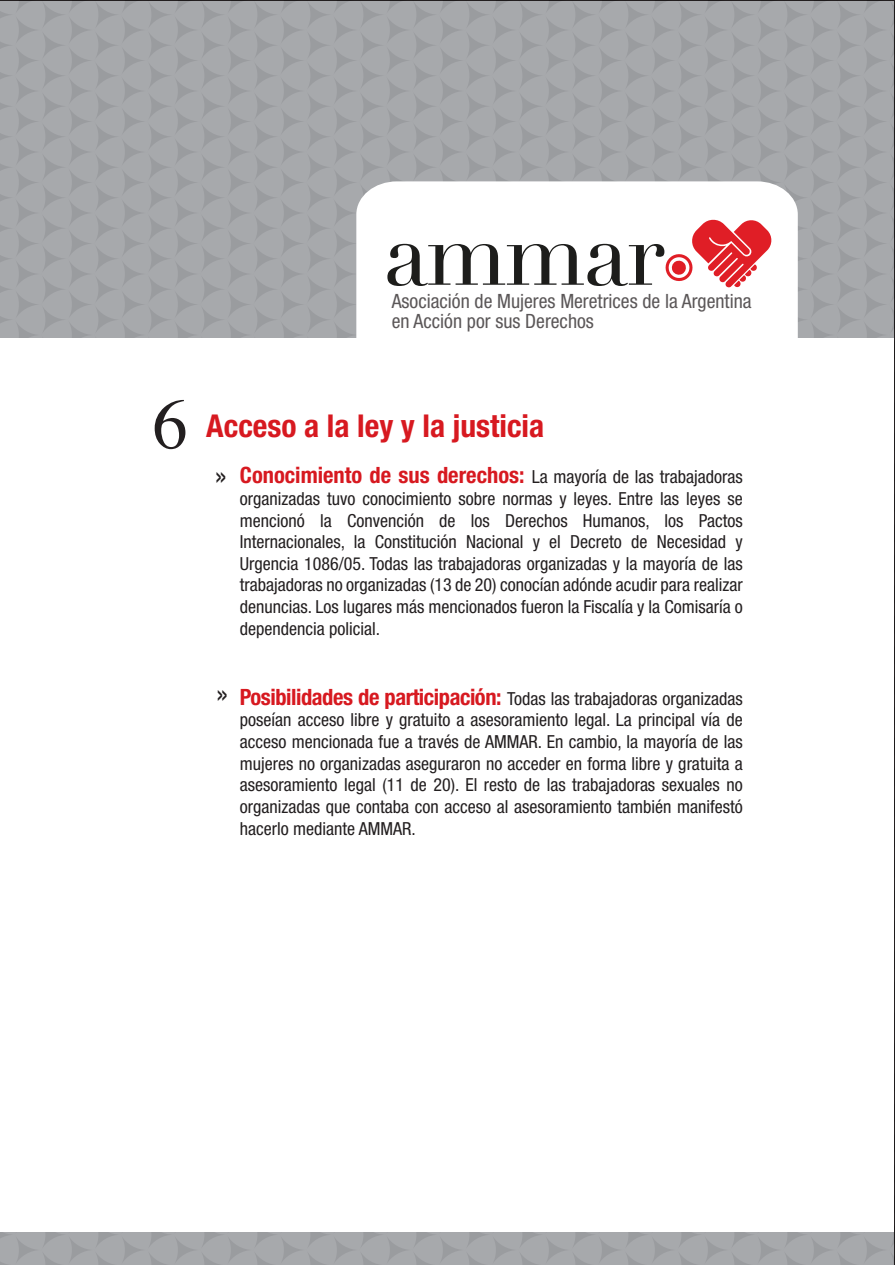
<style>
.page{position:relative;width:895px;height:1265px;background:#fff}
.page>*{position:absolute;margin:0;border:0;box-sizing:border-box;transform-origin:0 0}
.t1{font:70.8px "Times";color:#231f20}
.t2{font:700 condensed 31.5px "Helvetica Neue";color:#d71920}
.t3{font:condensed 30px "Helvetica Neue";color:#231f20}
.t4{font:700 condensed 22.5px "Helvetica Neue";color:#d71920}
.t5{font:condensed 19.65px/20.9px "Helvetica Neue";color:#5b5758}
.t6{font:condensed 18px/21.6px "Helvetica Neue";color:#231f20;text-align:justify}
.s1{font-weight:400;font-size:18px;color:#231f20}
.s2{font-weight:700;font-size:22.5px;color:#d71920}
</style>
<div class="page">
<div style="left:1px;top:1px;width:893px;height:1263px;background:linear-gradient(to right,#a5a7aa,#a6a8ab)"></div>
<div style="left:1px;top:338px;width:893px;height:893px;background:#fff"></div>
<svg style="left:356px;top:181px;width:441px;height:157px"></svg>
<svg style="left:387px;top:218px;width:385px;height:70px"></svg>
<p class="t5" style="left:391px;top:290px;width:361px">Asociación de Mujeres Meretrices de la Argentina en Acción por sus Derechos</p>
<h1 class="t1" style="left:152px;top:358px;width:37px">6</h1>
<h2 class="t2" style="left:206px;top:407px;width:339px">Acceso a la ley y la justicia</h2>
<p class="t4" style="left:240px;top:461px;width:504px">Conocimiento de sus derechos: <span class="s1">La mayoría de las trabajadoras</span></p>
<p class="t6" style="left:240px;top:487px;width:504px">organizadas tuvo conocimiento sobre normas y leyes. Entre las leyes se mencionó la Convención de los Derechos Humanos, los Pactos Internacionales, la Constitución Nacional y el Decreto de Necesidad y Urgencia 1086/05. Todas las trabajadoras organizadas y la mayoría de las trabajadoras no organizadas (13 de 20) conocían adónde acudir para realizar denuncias. Los lugares más mencionados fueron la Fiscalía y la Comisaría o dependencia policial.</p>
<h3 class="t3" style="left:215px;top:458px;width:13px">»</h3>
<h3 class="t3" style="left:216px;top:676px;width:13px">»</h3>
<p class="t6" style="left:240px;top:687px;width:504px"><span class="s2">Posibilidades de participación:</span> Todas las trabajadoras organizadas poseían acceso libre y gratuito a asesoramiento legal. La principal vía de acceso mencionada fue a través de AMMAR. En cambio, la mayoría de las mujeres no organizadas aseguraron no acceder en forma libre y gratuita a asesoramiento legal (11 de 20). El resto de las trabajadoras sexuales no organizadas que contaba con acceso al asesoramiento también manifestó hacerlo mediante AMMAR.</p>
</div>
